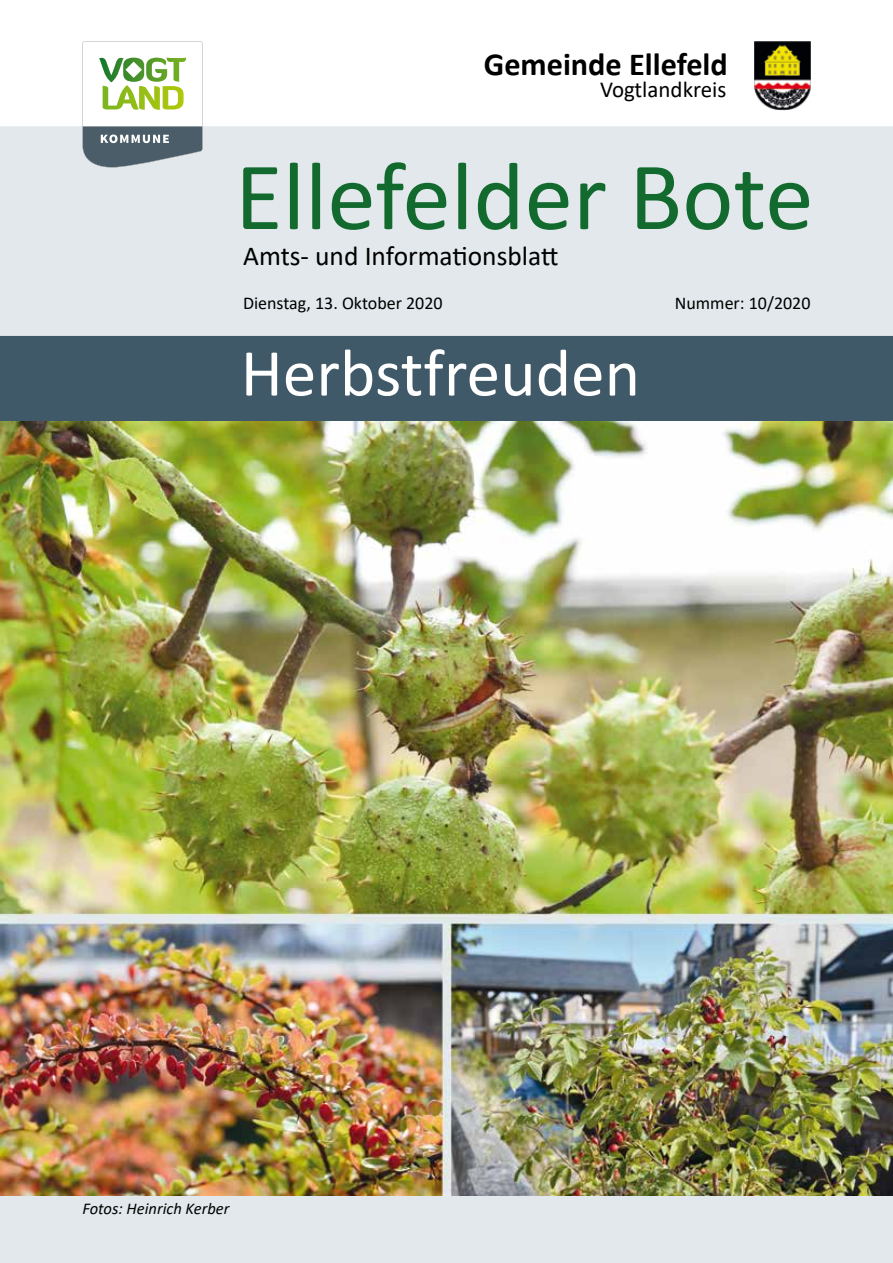
<style>
.page{position:relative;width:893px;height:1263px;background:#fff}
.page>*{position:absolute;margin:0;border:0;box-sizing:border-box;transform-origin:0 0}
.t1{font:97.5px "Calibri";color:#126a2e}
.t2{font:67.5px "Calibri";color:#fff}
.t3{font:700 32.25px "Calibri";color:#000}
.t4{font:27.45px "Calibri";color:#000}
.t5{font:22.95px "Calibri";color:#000}
.t6{font:18px "Calibri";color:#000}
.t7{font:italic 16.5px "Calibri";color:#000}
</style>
<div class="page">
<div style="left:0;top:126px;width:893px;height:1137px;background:#e2e8eb"></div>
<div style="left:0;top:336px;width:893px;height:85px;background:#405968"></div>
<img style="left:755px;top:41px;width:56px;height:70px">
<svg style="left:83px;top:41px;width:120px;height:127px"></svg>
<img style="left:0;top:421px;width:893px;height:774px">
<h3 class="t3" style="left:484px;top:41px;width:245px">Gemeinde Ellefeld</h3>
<p class="t5" style="left:600px;top:73px;width:128px">Vogtlandkreis</p>
<h1 class="t1" style="left:235px;top:129px;width:580px">Ellefelder Bote</h1>
<h3 class="t4" style="left:243px;top:237px;width:317px">Amts- und Informationsblatt</h3>
<p class="t6" style="left:243px;top:291px;width:201px">Dienstag, 13. Oktober 2020</p>
<p class="t6" style="left:675px;top:291px;width:137px">Nummer: 10/2020</p>
<h2 class="t2" style="left:241px;top:326px;width:401px">Herbstfreuden</h2>
<p class="t7" style="left:82px;top:1197px;width:148px">Fotos: Heinrich Kerber</p>
</div>
